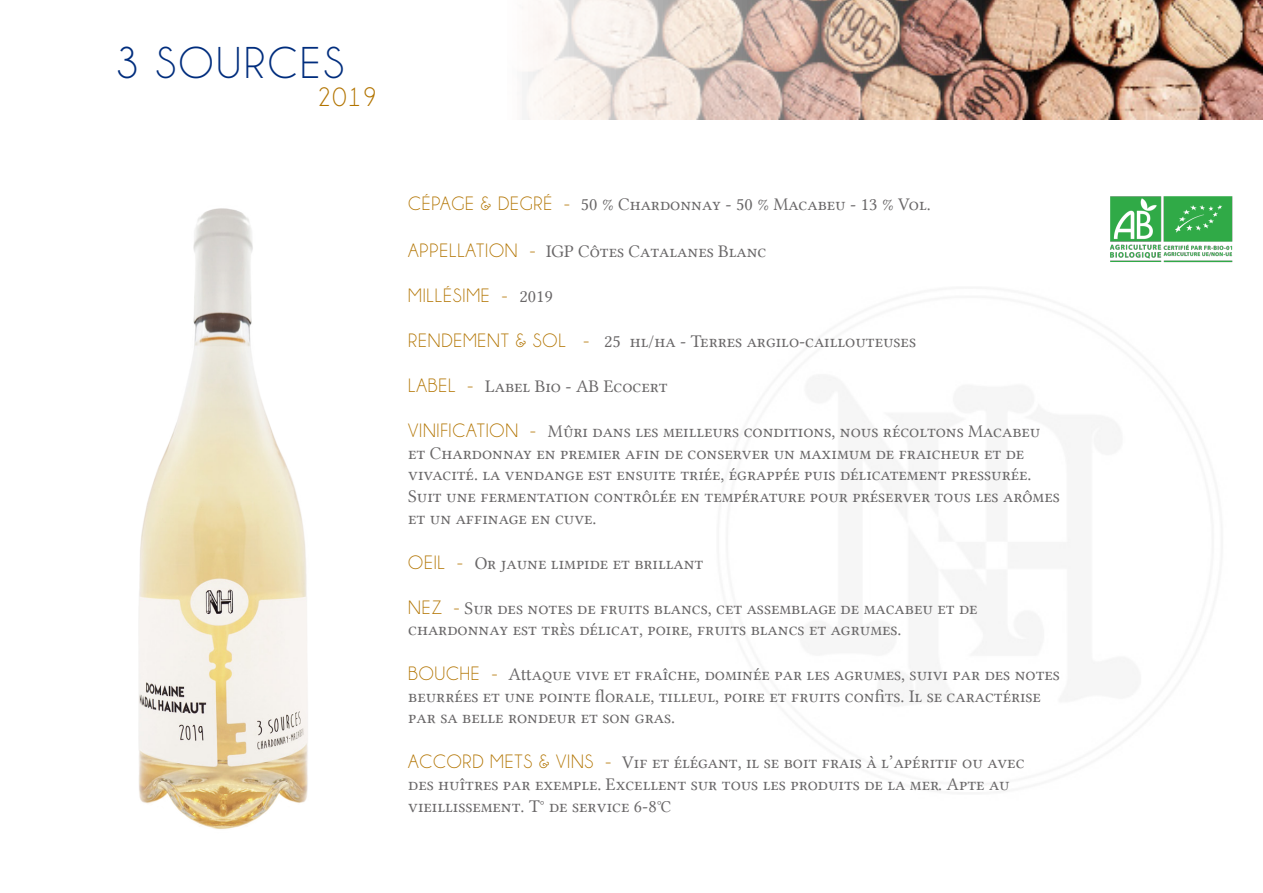
<style>
.page{position:relative;width:1263px;height:893px;background:#fff}
.page>*{position:absolute;margin:0;border:0;box-sizing:border-box;transform-origin:0 0}
.t1{font:45px "Champagne&Limousines";letter-spacing:.06em;color:#002d7d}
.t2{font:27px "Champagne&Limousines";color:#b27400}
.t3{font:19.5px "Champagne&Limousines";letter-spacing:.04em;color:#b27400}
.t4{font:18px/21.6px "Lin Libertine Capitals";color:#696768}
.s1{font-family:"Champagne&Limousines";font-size:19.5px;color:#b27400}
.s2{font-family:"Lin Libertine Capitals";font-size:18px;color:#696768}
</style>
<div class="page">
<img style="left:522px;top:0;width:741px;height:119px">
<img style="left:1110px;top:196px;width:123px;height:67px">
<img style="left:138px;top:208px;width:170px;height:621px">
<p class="t1" style="left:116px;top:40px;width:230px">3 SOURCES</p>
<p class="t2" style="left:317px;top:83px;width:61px">2019</p>
<p class="t4" style="left:408px;top:194px;width:524px"><span class="s1">CÉPAGE &amp; DEGRÉ -</span> 50 % Chardonnay - 50 % Macabeu - 13 % Vol.</p>
<p class="t4" style="left:408px;top:240px;width:360px"><span class="s1">APPELLATION -</span> IGP Côtes Catalanes Blanc</p>
<p class="t3" style="left:408px;top:286px;width:146px">MILLÉSIME - <span class="s2">2019</span></p>
<p class="t4" style="left:408px;top:330px;width:509px"><span class="s1">RENDEMENT &amp; SOL -</span> 25 hl/ha - Terres argilo-caillouteuses</p>
<p class="t4" style="left:408px;top:375px;width:261px"><span class="s1">LABEL -</span> Label Bio - AB Ecocert</p>
<p class="t4" style="left:408px;top:420px;width:653px"><span class="s1">VINIFICATION -</span> Mûri dans les meilleurs conditions, nous récoltons Macabeu et Chardonnay en premier afin de conserver un maximum de fraicheur et de vivacité. la vendange est ensuite triée, égrappée puis délicatement pressurée.<br>Suit une fermentation contrôlée en température pour préserver tous les arômes et un affinage en cuve.</p>
<p class="t4" style="left:408px;top:552px;width:297px"><span class="s1">OEIL -</span> Or jaune limpide et brillant</p>
<p class="t4" style="left:408px;top:597px;width:571px"><span class="s1">NEZ -</span> Sur des notes de fruits blancs, cet assemblage de macabeu et de chardonnay est très délicat, poire, fruits blancs et agrumes.</p>
<p class="t4" style="left:408px;top:663px;width:653px"><span class="s1">BOUCHE -</span> Attaque vive et fraîche, dominée par les agrumes, suivi par des notes beurrées et une pointe florale, tilleul, poire et fruits confits. Il se caractérise par sa belle rondeur et son gras.</p>
<p class="t4" style="left:408px;top:752px;width:618px"><span class="s1">ACCORD METS &amp; VINS -</span> Vif et élégant, il se boit frais à l’apéritif ou avec des huîtres par exemple. Excellent sur tous les produits de la mer. Apte au vieillissement. T° de service 6-8°C</p>
</div>
